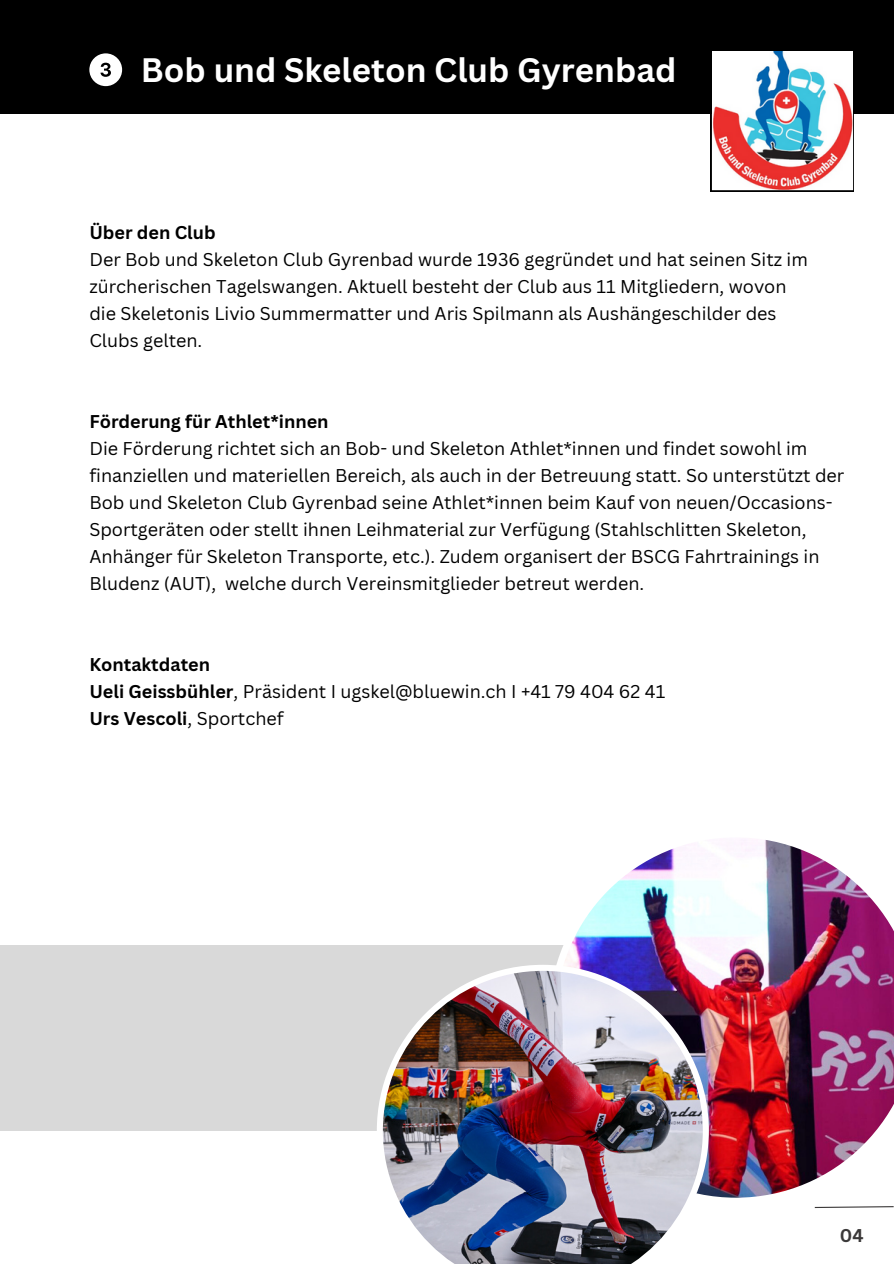
<style>
.page{position:relative;width:894px;height:1264px;background:#fff}
.page>*{position:absolute;margin:0;border:0;box-sizing:border-box;transform-origin:0 0}
.t1{font:700 33px "Canva Sans";color:#fff}
.t2{font:18px/27px "Canva Sans";color:#000}
.t3{font:700 18px "Canva Sans";color:#000}
.t4{font:700 18px "Canva Sans";color:#3b3939}
.s1{font-weight:700}
</style>
<div class="page">
<div style="left:0;top:0;width:893px;height:113px;background:#000"></div>
<svg style="left:814px;top:1206px;width:79px;height:2px"></svg>
<div style="left:0;top:945px;width:753px;height:185px;background:#d9d9d9"></div>
<img style="left:557px;top:839px;width:336px;height:359px">
<svg style="left:710px;top:51px;width:143px;height:140px"></svg>
<svg style="left:89px;top:53px;width:33px;height:33px"></svg>
<img style="left:377px;top:964px;width:331px;height:299px">
<h1 class="t1" style="left:141px;top:46px;width:537px">Bob und Skeleton Club Gyrenbad</h1>
<p class="t3" style="left:89px;top:219px;width:128px">Über den Club</p>
<p class="t2" style="left:89px;top:245px;width:720px">Der Bob und Skeleton Club Gyrenbad wurde 1936 gegründet und hat seinen Sitz im zürcherischen Tagelswangen. Aktuell besteht der Club aus 11 Mitgliedern, wovon die Skeletonis Livio Summermatter und Aris Spilmann als Aushängeschilder des Clubs gelten.</p>
<p class="t3" style="left:89px;top:408px;width:241px">Förderung für Athlet*innen</p>
<p class="t2" style="left:89px;top:434px;width:756px">Die Förderung richtet sich an Bob- und Skeleton Athlet*innen und findet sowohl im finanziellen und materiellen Bereich, als auch in der Betreuung statt. So unterstützt der Bob und Skeleton Club Gyrenbad seine Athlet*innen beim Kauf von neuen/Occasions-Sportgeräten oder stellt ihnen Leihmaterial zur Verfügung (Stahlschlitten Skeleton, Anhänger für Skeleton Transporte, etc.). Zudem organisert der BSCG Fahrtrainings in Bludenz (AUT), welche durch Vereinsmitglieder betreut werden.</p>
<p class="t2" style="left:89px;top:650px;width:577px"><span class="s1">Kontaktdaten<br>Ueli Geissbühler</span>, Präsident I ugskel@bluewin.ch I +41 79 404 62 41<br><span class="s1">Urs Vescoli</span>, Sportchef</p>
<p class="t4" style="left:839px;top:1222px;width:25px">04</p>
</div>
